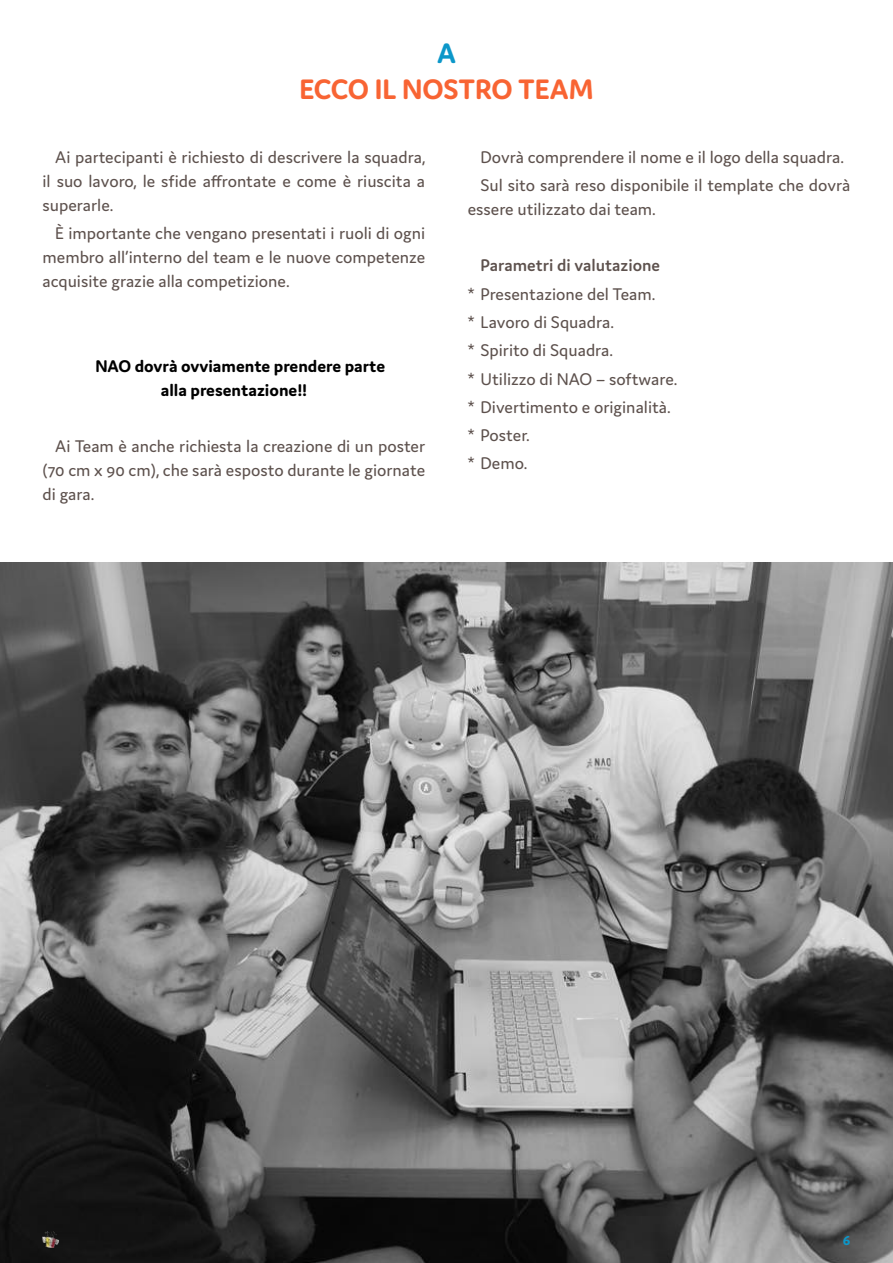
<style>
.page{position:relative;width:893px;height:1263px;background:#fff}
.page>*{position:absolute;margin:0;border:0;box-sizing:border-box;transform-origin:0 0}
.t1{font:700 30px "Domus";letter-spacing:-.005em;color:#f86433}
.t2{font:700 30px "Domus";color:#0c97c9}
.t3{font:18px/28.2px "Domus";color:#5d514d;text-align:justify}
.t4{font:700 18px/24px "Domus";color:#000}
.t5{font:600 18px "Domus";color:#5d514d}
.t6{font:700 15px "Domus";color:#0c97c9}
</style>
<div class="page">
<img style="left:0;top:562px;width:893px;height:701px">
<img style="left:43px;top:1231px;width:17px;height:17px">
<h1 class="t2" style="left:437px;top:36px;width:20px">A</h1>
<h1 class="t1" style="left:299px;top:72px;width:295px">ECCO IL NOSTRO TEAM</h1>
<p class="t3" style="left:43px;top:145px;width:384px;line-height:24px;text-indent:13px">Ai partecipanti è richiesto di descrivere la squadra, il suo lavoro, le sfide affrontate e come è riuscita a superarle.</p>
<p class="t3" style="left:43px;top:221px;width:384px;line-height:24px;text-indent:13px">È importante che vengano presentati i ruoli di ogni membro all’interno del team e le nuove competenze acquisite grazie alla competizione.</p>
<p class="t4" style="left:161px;top:354px;width:226px;text-indent:-65px">NAO dovrà ovviamente prendere parte alla presentazione!!</p>
<p class="t3" style="left:43px;top:434px;width:384px;line-height:24px;text-indent:13px">Ai Team è anche richiesta la creazione di un poster (70 cm x 90 cm), che sarà esposto durante le giornate di gara.</p>
<p class="t3" style="left:480px;top:143px;width:371px">Dovrà comprendere il nome e il logo della squadra.<br>Sul sito sarà reso disponibile il template che dovrà</p>
<p class="t3" style="left:468px;top:195px;width:190px">essere utilizzato dai team.</p>
<p class="t5" style="left:480px;top:256px;width:181px">Parametri di valutazione</p>
<p class="t3" style="left:468px;top:280px;width:211px;text-align:left">* Presentazione del Team.<br>* Lavoro di Squadra.<br>* Spirito di Squadra.<br>* Utilizzo di NAO – software. * Divertimento e originalità. * Poster.<br>* Demo.</p>
<p class="t6" style="left:843px;top:1231px;width:9px">6</p>
</div>
